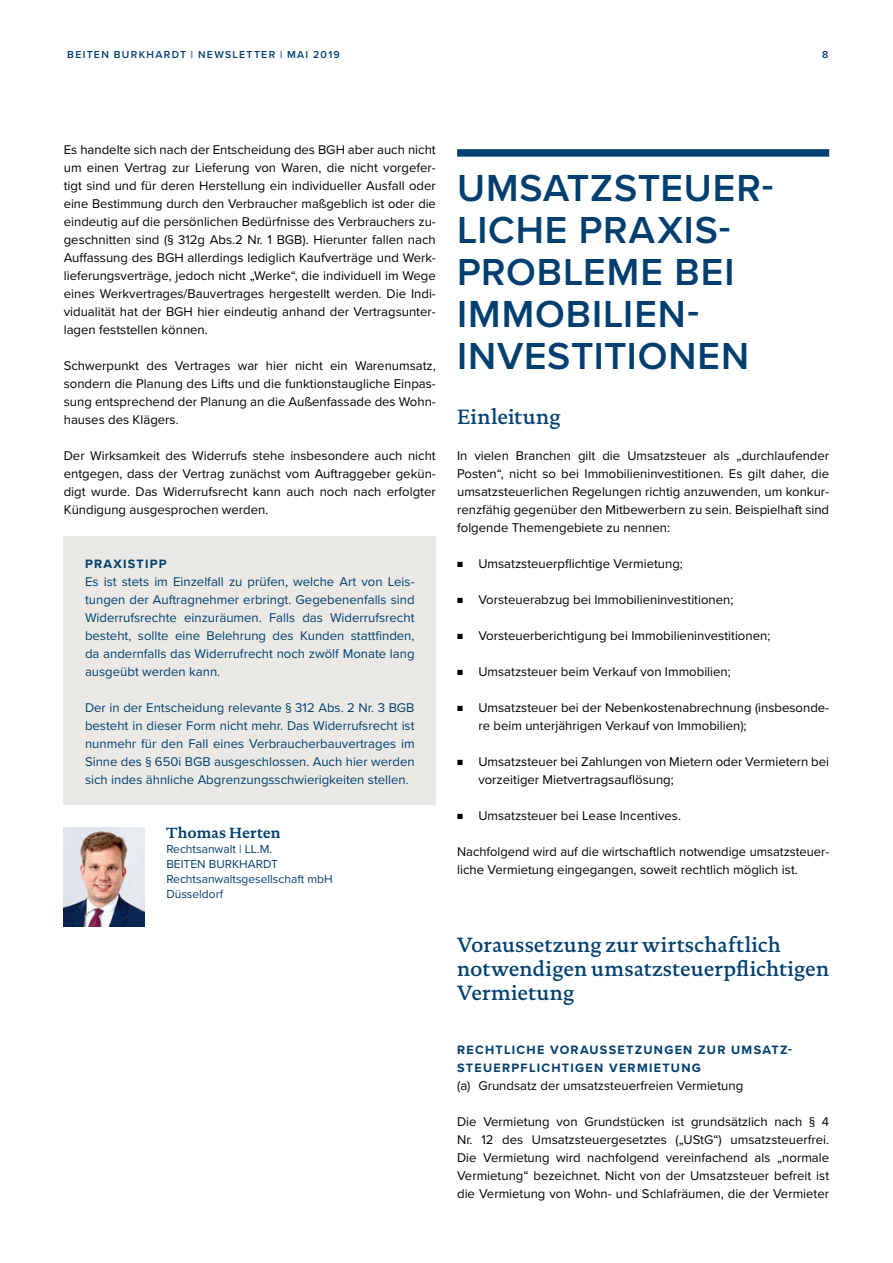
<style>
.page{position:relative;width:893px;height:1263px;background:#fff}
.page>*{position:absolute;margin:0;border:0;box-sizing:border-box;transform-origin:0 0}
.t1{font:600 39px/42px "Proxima Nova";letter-spacing:.02em;color:#003f6f}
.t2{font:500 21px/24px "DTL Documenta TOT";letter-spacing:.01em;color:#003f6f}
.t3{font:700 15px "DTL Documenta TOT";color:#003f6f}
.t4{font:13.2px/18px "Proxima Nova";color:#000;text-align:justify}
.t5{font:13.2px/18px "Proxima Nova";color:#003f6f;text-align:justify}
.t6{font:700 12.6px/18px "Proxima Nova";letter-spacing:.1em;color:#003f6f}
.t7{font:12px/15px "Proxima Nova";color:#003f6f}
.t8{font:600 10.5px "Proxima Nova";letter-spacing:.125em;color:#003e77}
.s1{font-size:9px}
</style>
<div class="page">
<div style="left:457px;top:149px;width:372px;height:8px;background:#003f6f"></div>
<img style="left:64px;top:828px;width:80px;height:99px">
<div style="left:64px;top:536px;width:372px;height:269px;background:#eae9e5"></div>
<p class="t8" style="left:67px;top:47px;width:274px">BEITEN BURKHARDT | NEWSLETTER | MAI 2019</p>
<p class="t8" style="left:822px;top:47px;width:8px">8</p>
<p class="t4" style="left:64px;top:140px;width:374px">Es handelte sich nach der Entscheidung des BGH aber auch nicht um einen Vertrag zur Lieferung von Waren, die nicht vorgefer&shy;tigt sind und für deren Herstellung ein individueller Ausfall oder eine Bestimmung durch den Verbraucher maßgeblich ist oder die eindeutig auf die persönlichen Bedürfnisse des Verbrauchers zu&shy;geschnitten sind (§ 312g Abs.2 Nr. 1 BGB). Hierunter fallen nach Auffassung des BGH allerdings lediglich Kaufverträge und Werk&shy;lieferungsverträge, jedoch nicht „Werke“, die individuell im Wege eines Werkvertrages/Bauvertrages hergestellt werden. Die Indi&shy;vidualität hat der BGH hier eindeutig anhand der Vertragsunter&shy;lagen feststellen können.</p>
<p class="t4" style="left:64px;top:356px;width:374px">Schwerpunkt des Vertrages war hier nicht ein Warenumsatz, sondern die Planung des Lifts und die funktionstaugliche Einpas&shy;sung entsprechend der Planung an die Außenfassade des Wohn&shy;hauses des Klägers.</p>
<p class="t4" style="left:64px;top:446px;width:374px">Der Wirksamkeit des Widerrufs stehe insbesondere auch nicht entgegen, dass der Vertrag zunächst vom Auftraggeber gekün&shy;digt wurde. Das Widerrufsrecht kann auch noch nach erfolgter Kündigung ausgesprochen werden.</p>
<p class="t6" style="left:85px;top:554px;width:83px">PRAXISTIPP</p>
<p class="t5" style="left:85px;top:572px;width:331px">Es ist stets im Einzelfall zu prüfen, welche Art von Leis&shy;tungen der Auftragnehmer erbringt. Gegebenenfalls sind Widerrufsrechte einzuräumen. Falls das Widerrufsrecht besteht, sollte eine Belehrung des Kunden stattfinden, da andernfalls das Widerrufrecht noch zwölf Monate lang ausgeübt werden kann.</p>
<p class="t5" style="left:85px;top:698px;width:331px">Der in der Entscheidung relevante § 312 Abs. 2 Nr. 3 BGB besteht in dieser Form nicht mehr. Das Widerrufsrecht ist nunmehr für den Fall eines Verbraucherbauvertrages im Sinne des § 650i BGB ausgeschlossen. Auch hier werden sich indes ähnliche Abgrenzungsschwierigkeiten stellen.</p>
<p class="t3" style="left:166px;top:823px;width:116px">Thomas Herten</p>
<p class="t7" style="left:166px;top:841px;width:168px">Rechtsanwalt | LL.M.<br>BEITEN BURKHARDT<br>Rechtsanwaltsgesellschaft mbH<br>Düsseldorf</p>
<h1 class="t1" style="left:457px;top:166px;width:318px">UMSATZSTEUER-<br>LICHE PRAXIS-<br>PROBLEME BEI<br>IMMOBILIEN-<br>INVESTITIONEN</h1>
<h2 class="t2" style="left:457px;top:404px;width:105px">Einleitung</h2>
<p class="t4" style="left:457px;top:446px;width:374px">In vielen Branchen gilt die Umsatzsteuer als „durchlaufender Posten“, nicht so bei Immobilieninvestitionen. Es gilt daher, die umsatzsteuerlichen Regelungen richtig anzuwenden, um konkur&shy;renzfähig gegenüber den Mitbewerbern zu sein. Beispielhaft sind folgende Themengebiete zu nennen:</p>
<p class="t4" style="left:457px;top:554px;width:227px"><span class="s1">■</span> Umsatzsteuerpflichtige Vermietung;</p>
<p class="t4" style="left:457px;top:590px;width:278px"><span class="s1">■</span> Vorsteuerabzug bei Immobilieninvestitionen;</p>
<p class="t4" style="left:457px;top:626px;width:315px"><span class="s1">■</span> Vorsteuerberichtigung bei Immobilieninvestitionen;</p>
<p class="t4" style="left:457px;top:662px;width:275px"><span class="s1">■</span> Umsatzsteuer beim Verkauf von Immobilien;</p>
<p class="t4" style="left:478px;top:698px;width:352px;text-indent:-21px"><span class="s1">■</span> Umsatzsteuer bei der Nebenkostenabrechnung (insbesonde&shy;re beim unterjährigen Verkauf von Immobilien);</p>
<p class="t4" style="left:478px;top:752px;width:352px;text-indent:-21px"><span class="s1">■</span> Umsatzsteuer bei Zahlungen von Mietern oder Vermietern bei vorzeitiger Mietvertragsauflösung;</p>
<p class="t4" style="left:457px;top:806px;width:225px"><span class="s1">■</span> Umsatzsteuer bei Lease Incentives.</p>
<p class="t4" style="left:457px;top:842px;width:373px">Nachfolgend wird auf die wirtschaftlich notwendige umsatzsteuer&shy;liche Vermietung eingegangen, soweit rechtlich möglich ist.</p>
<h2 class="t2" style="left:457px;top:932px;width:374px">Voraussetzung zur wirtschaftlich notwendigen umsatzsteuerpflichtigen<br>Vermietung</h2>
<p class="t6" style="left:457px;top:1040px;width:336px">RECHTLICHE VORAUSSETZUNGEN ZUR UMSATZ-<br>STEUERPFLICHTIGEN VERMIETUNG</p>
<p class="t4" style="left:457px;top:1076px;width:288px">(a) Grundsatz der umsatzsteuerfreien Vermietung</p>
<p class="t4" style="left:457px;top:1112px;width:374px">Die Vermietung von Grundstücken ist grundsätzlich nach § 4<br>Nr. 12 des Umsatzsteuergesetztes („UStG“) umsatzsteuerfrei.<br>Die Vermietung wird nachfolgend vereinfachend als „normale Vermietung“ bezeichnet. Nicht von der Umsatzsteuer befreit ist die Vermietung von Wohn- und Schlafräumen, die der Vermieter</p>
</div>
